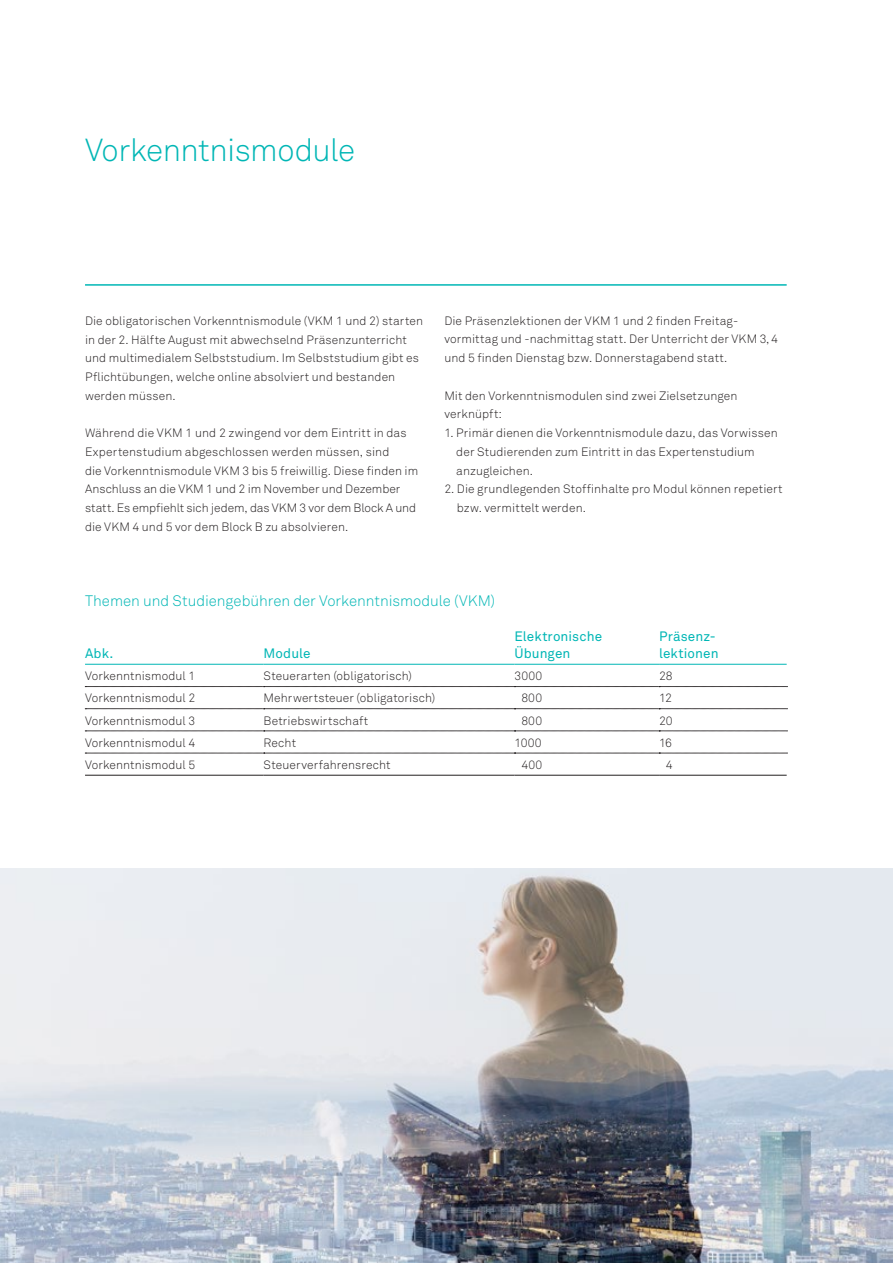
<style>
.page{position:relative;width:893px;height:1263px;background:#fff}
.page>*{position:absolute;margin:0;border:0;box-sizing:border-box;transform-origin:0 0}
.t1{font:31.5px "Akkurat Light Pro";letter-spacing:-.02em;color:#00b6b5}
.t2{font:15px "Akkurat Light Pro";color:#00b6b5}
.t3{font:13.5px/16.5px "Akkurat Pro";letter-spacing:.005em;color:#00b6b5}
.t4{font:12px/18.8px "Akkurat Light Pro";letter-spacing:.01em;color:#231f20}
</style>
<div class="page">
<hr style="left:85px;top:284px;width:702px;height:2px;background:#00b6b5">
<hr style="left:85px;top:664px;width:179px;height:1px;background:#00b6b5">
<hr style="left:264px;top:664px;width:250px;height:1px;background:#00b6b5">
<hr style="left:514px;top:664px;width:145px;height:1px;background:#00b6b5">
<hr style="left:659px;top:664px;width:128px;height:1px;background:#00b6b5">
<svg style="left:85px;top:686px;width:702px;height:1px"></svg>
<svg style="left:85px;top:708px;width:702px;height:1px"></svg>
<svg style="left:85px;top:731px;width:702px;height:1px"></svg>
<svg style="left:85px;top:753px;width:702px;height:1px"></svg>
<hr style="left:85px;top:775px;width:179px;height:1px;background:#231f20">
<hr style="left:264px;top:775px;width:250px;height:1px;background:#231f20">
<hr style="left:514px;top:775px;width:145px;height:1px;background:#231f20">
<hr style="left:659px;top:775px;width:128px;height:1px;background:#231f20">
<img style="left:0;top:868px;width:893px;height:395px">
<h1 class="t1" style="left:85px;top:131px;width:271px">Vorkenntnismodule</h1>
<p class="t4" style="left:85px;top:311px;width:340px">Die obligatorischen Vorkenntnismodule (VKM 1 und 2) starten in der 2. Hälfte August mit abwechselnd Präsenzunterricht und multimedialem Selbststudium. Im Selbststudium gibt es Pflichtübungen, welche online absolviert und bestanden werden müssen.</p>
<p class="t4" style="left:85px;top:424px;width:335px">Während die VKM 1 und 2 zwingend vor dem Eintritt in das Expertenstudium abgeschlossen werden müssen, sind<br>die Vorkenntnismodule VKM 3 bis 5 freiwillig. Diese finden im Anschluss an die VKM 1 und 2 im November und Dezember statt. Es empfiehlt sich jedem, das VKM 3 vor dem Block A und die VKM 4 und 5 vor dem Block B zu absolvieren.</p>
<p class="t4" style="left:444px;top:311px;width:335px">Die Präsenzlektionen der VKM 1 und 2 finden Freitag&shy;vormittag und -nachmittag statt. Der Unterricht der VKM 3, 4 und 5 finden Dienstag bzw. Donnerstagabend statt.</p>
<p class="t4" style="left:444px;top:386px;width:295px">Mit den Vorkenntnismodulen sind zwei Zielsetzungen verknüpft:</p>
<p class="t4" style="left:456px;top:424px;width:323px;text-indent:-12px">1. Primär dienen die Vorkenntnismodule dazu, das Vorwissen der Studierenden zum Eintritt in das Expertenstudium anzugleichen.</p>
<p class="t4" style="left:457px;top:480px;width:327px;text-indent:-13px">2. Die grundlegenden Stoffinhalte pro Modul können repetiert bzw. vermittelt werden.</p>
<p class="t2" style="left:85px;top:592px;width:412px">Themen und Studiengebühren der Vorkenntnismodule (VKM)</p>
<p class="t3" style="left:85px;top:645px;width:30px">Abk.</p>
<p class="t3" style="left:264px;top:645px;width:48px">Module</p>
<p class="t3" style="left:514px;top:629px;width:89px">Elektronische<br>Übungen</p>
<p class="t3" style="left:659px;top:629px;width:61px">Präsenz&shy;lektionen</p>
<p class="t4" style="left:85px;top:667px;width:112px">Vorkenntnismodul 1</p>
<p class="t4" style="left:264px;top:667px;width:150px">Steuerarten (obligatorisch)</p>
<p class="t4" style="left:514px;top:667px;width:29px">3000</p>
<p class="t4" style="left:659px;top:667px;width:15px">28</p>
<p class="t4" style="left:85px;top:689px;width:112px">Vorkenntnismodul 2</p>
<p class="t4" style="left:264px;top:689px;width:173px">Mehrwertsteuer (obligatorisch)</p>
<p class="t4" style="left:521px;top:689px;width:22px">800</p>
<p class="t4" style="left:659px;top:689px;width:14px">12</p>
<p class="t4" style="left:85px;top:711px;width:112px">Vorkenntnismodul 3</p>
<p class="t4" style="left:264px;top:711px;width:106px">Betriebswirtschaft</p>
<p class="t4" style="left:521px;top:711px;width:22px">800</p>
<p class="t4" style="left:659px;top:711px;width:15px">20</p>
<p class="t4" style="left:85px;top:733px;width:112px">Vorkenntnismodul 4</p>
<p class="t4" style="left:264px;top:733px;width:34px">Recht</p>
<p class="t4" style="left:514px;top:733px;width:29px">1000</p>
<p class="t4" style="left:659px;top:733px;width:15px">16</p>
<p class="t4" style="left:85px;top:755px;width:112px">Vorkenntnismodul 5</p>
<p class="t4" style="left:264px;top:755px;width:129px">Steuerverfahrensrecht</p>
<p class="t4" style="left:521px;top:755px;width:22px">400</p>
<p class="t4" style="left:666px;top:755px;width:8px">4</p>
</div>
